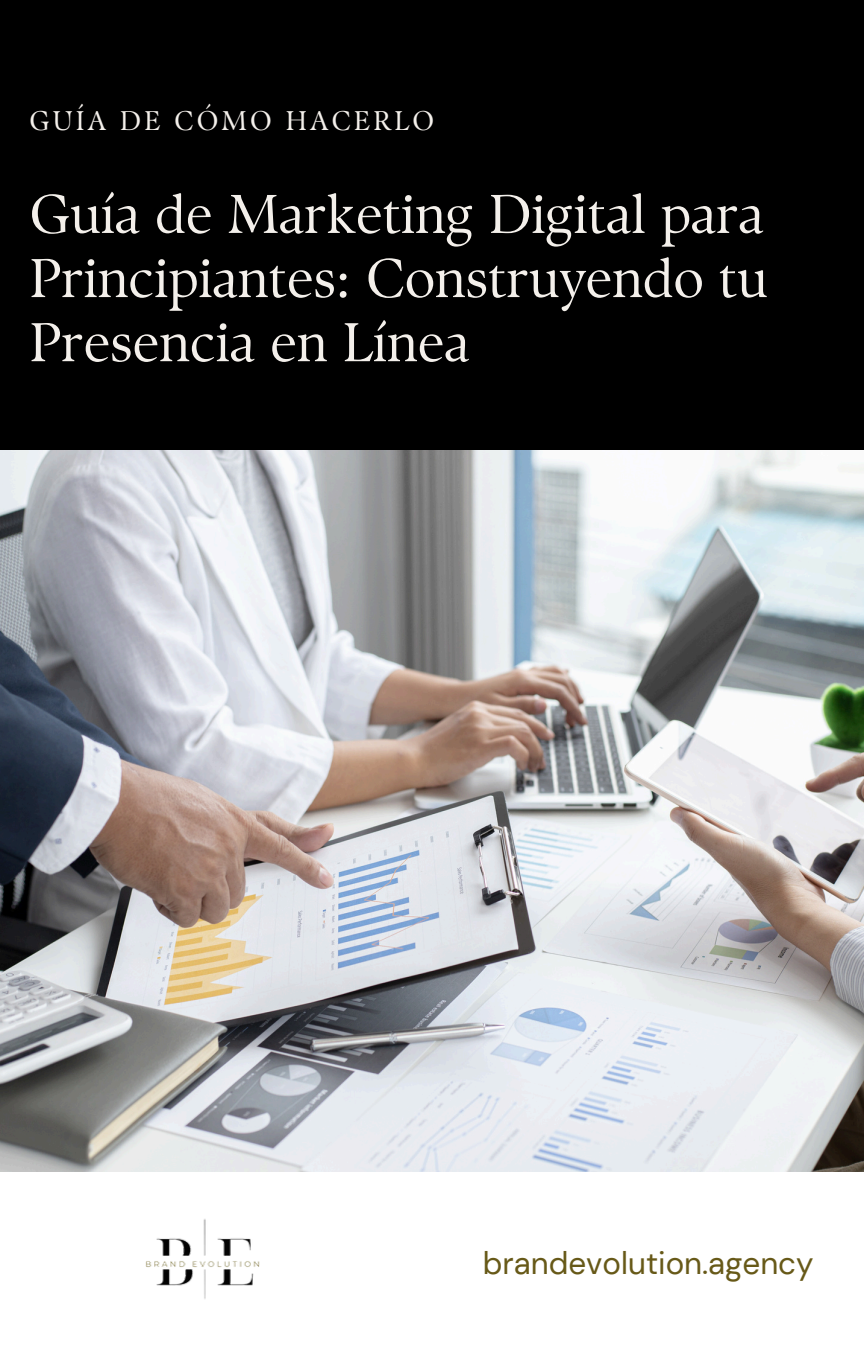
<style>
.page{position:relative;width:864px;height:1350px;background:#000}
.page>*{position:absolute;margin:0;border:0;box-sizing:border-box;transform-origin:0 0}
.t1{font:54.45px/64.1px "TY Serif D";color:#f4f0eb;text-align:justify}
.t2{font:31.28px "DM Sans";color:#675918}
.t3{font:27px "TY Serif D";letter-spacing:.12em;color:#f4f0eb}
</style>
<div class="page">
<div style="left:0;top:1151px;width:864px;height:199px;background:#fff"></div>
<img style="left:0;top:451px;width:864px;height:720px">
<img style="left:145px;top:1219px;width:115px;height:80px">
<h1 class="t3" style="left:30px;top:104px;width:406px">GUÍA DE CÓMO HACERLO</h1>
<p class="t1" style="left:30px;top:182px;width:740px">Guía de Marketing Digital para Principiantes: Construyendo tu Presencia en Línea</p>
<h2 class="t2" style="left:483px;top:1243px;width:332px">brandevolution.agency</h2>
</div>
